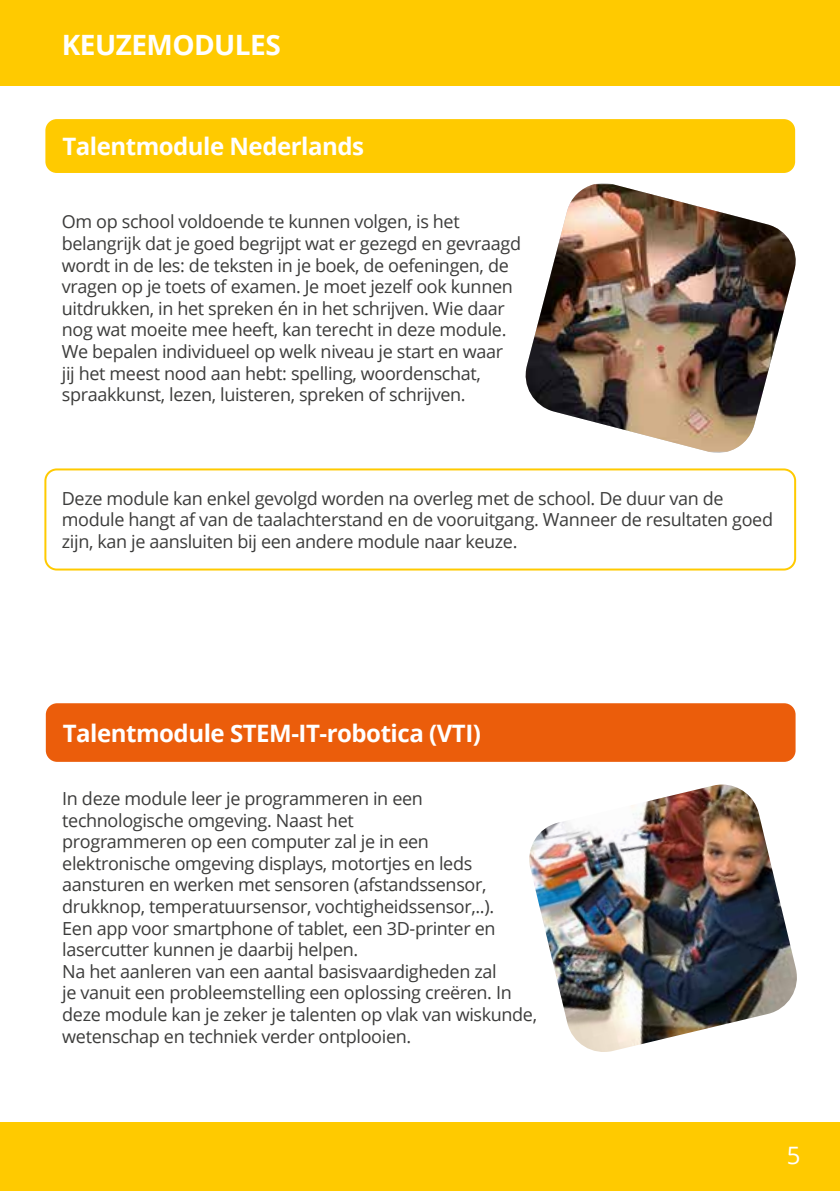
<style>
.page{position:relative;width:840px;height:1191px;background:#fff}
.page>*{position:absolute;margin:0;border:0;box-sizing:border-box;transform-origin:0 0}
.t1{font:700 28px "Open Sans";letter-spacing:-.02em;color:#fff}
.t2{font:700 24px "Open Sans";letter-spacing:-.02em;color:#fff}
.t3{font:24px "Open Sans";color:#fff}
.t4{font:18px/21.6px "Open Sans";letter-spacing:-.02em;color:#3c3c3b}
</style>
<div class="page">
<div style="left:45px;top:119px;width:749px;height:54px;background:#ffca00;border-radius:11px"></div>
<div style="left:44px;top:468px;width:751px;height:102px;border:2px solid #ffca00;border-radius:11px"></div>
<img style="left:525px;top:184px;width:271px;height:268px">
<div style="left:0;top:1123px;width:839px;height:68px;background:#ffca00"></div>
<div style="left:0;top:0;width:839px;height:85px;background:#ffca00"></div>
<div style="left:46px;top:703px;width:749px;height:59px;background:#eb5d0b;border-radius:11px"></div>
<img style="left:529px;top:784px;width:268px;height:268px">
<h1 class="t1" style="left:62px;top:26px;width:220px">KEUZEMODULES</h1>
<h2 class="t2" style="left:62px;top:130px;width:303px">Talentmodule Nederlands</h2>
<p class="t4" style="left:62px;top:211px;width:460px">Om op school voldoende te kunnen volgen, is het belangrijk dat je goed begrijpt wat er gezegd en gevraagd wordt in de les: de teksten in je boek, de oefeningen, de vragen op je toets of examen. Je moet jezelf ook kunnen uitdrukken, in het spreken én in het schrijven. Wie daar nog wat moeite mee heeft, kan terecht in deze module.<br>We bepalen individueel op welk niveau je start en waar<br>jij het meest nood aan hebt: spelling, woordenschat, spraakkunst, lezen, luisteren, spreken of schrijven.</p>
<p class="t4" style="left:62px;top:487px;width:712px">Deze module kan enkel gevolgd worden na overleg met de school. De duur van de module hangt af van de taalachterstand en de vooruitgang. Wanneer de resultaten goed zijn, kan je aansluiten bij een andere module naar keuze.</p>
<h2 class="t2" style="left:63px;top:716px;width:419px">Talentmodule STEM-IT-robotica (VTI)</h2>
<p class="t4" style="left:62px;top:787px;width:476px">In deze module leer je programmeren in een technologische omgeving. Naast het<br>programmeren op een computer zal je in een elektronische omgeving displays, motortjes en leds aansturen en werken met sensoren (afstandssensor, drukknop, temperatuursensor, vochtigheidssensor,..).<br>Een app voor smartphone of tablet, een 3D-printer en lasercutter kunnen je daarbij helpen.<br>Na het aanleren van een aantal basisvaardigheden zal<br>je vanuit een probleemstelling een oplossing creëren. In deze module kan je zeker je talenten op vlak van wiskunde, wetenschap en techniek verder ontplooien.</p>
<h2 class="t3" style="left:786px;top:1138px;width:15px">5</h2>
</div>
